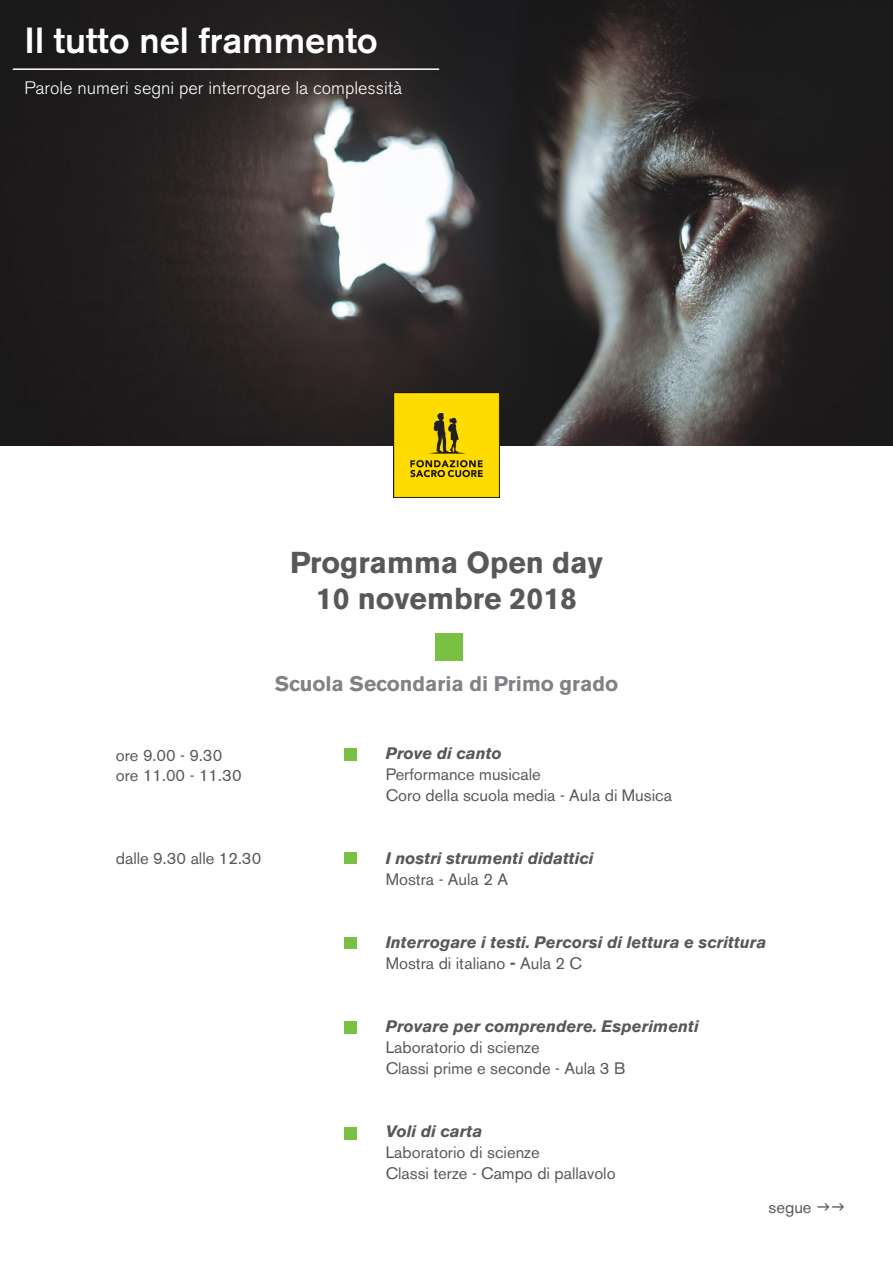
<style>
.page{position:relative;width:893px;height:1263px;background:#fff}
.page>*{position:absolute;margin:0;border:0;box-sizing:border-box;transform-origin:0 0}
.t1{font:500 36px "Akzidenz Grotesk BE";color:#fff}
.t2{font:700 30px "Akzidenz Grotesk BE";color:#57585a}
.t3{font:700 21px "Akzidenz Grotesk BE";color:#808285}
.t4{font:300 18px "Akzidenz Grotesk BE";color:#fff}
.t5{font:16.5px/21px "Akzidenz Grotesk BE";color:#57585a}
.t6{font:italic 700 16.5px/21px "Akzidenz Grotesk BE";color:#57585a}
.s1{font-weight:700;font-style:italic}
.s2{font-weight:400;font-style:normal}
</style>
<div class="page">
<div style="left:435px;top:633px;width:28px;height:28px;background:#79c142"></div>
<div style="left:344px;top:852px;width:12px;height:12px;background:#79c142"></div>
<div style="left:344px;top:937px;width:12px;height:12px;background:#79c142"></div>
<div style="left:344px;top:1021px;width:12px;height:12px;background:#79c142"></div>
<div style="left:344px;top:1127px;width:12px;height:12px;background:#79c142"></div>
<div style="left:344px;top:748px;width:12px;height:12px;background:#79c142"></div>
<img style="left:0;top:0;width:893px;height:445px">
<img style="left:394px;top:393px;width:105px;height:105px">
<hr style="left:13px;top:68px;width:426px;height:2px;background:#fff">
<p class="t1" style="left:25px;top:18px;width:355px">Il tutto nel frammento</p>
<p class="t4" style="left:25px;top:78px;width:379px">Parole numeri segni per interrogare la complessità</p>
<p class="t2" style="left:290px;top:545px;width:314px">Programma Open day</p>
<p class="t2" style="left:316px;top:581px;width:263px">10 novembre 2018</p>
<p class="t3" style="left:275px;top:671px;width:345px">Scuola Secondaria di Primo grado</p>
<p class="t5" style="left:116px;top:745px;width:108px">ore 9.00 - 9.30</p>
<p class="t5" style="left:116px;top:765px;width:127px">ore 11.00 - 11.30</p>
<p class="t5" style="left:116px;top:848px;width:147px">dalle 9.30 alle 12.30</p>
<p class="t5" style="left:386px;top:743px;width:288px"><span class="s1">Prove di canto<br></span>Performance musicale<br>Coro della scuola media - Aula di Musica</p>
<p class="t6" style="left:386px;top:848px;width:209px">I nostri strumenti didattici<br><span class="s2">Mostra - Aula 2 A</span></p>
<p class="t6" style="left:386px;top:932px;width:382px">Interrogare i testi. Percorsi di lettura e scrittura<br><span class="s2">Mostra di italiano</span> - <span class="s2">Aula 2 C</span></p>
<p class="t5" style="left:386px;top:1016px;width:315px"><span class="s1">Provare per comprendere. Esperimenti<br></span>Laboratorio di scienze<br>Classi prime e seconde - Aula 3 B</p>
<p class="t5" style="left:386px;top:1121px;width:231px"><span class="s1">Voli di carta<br></span>Laboratorio di scienze<br>Classi terze - Campo di pallavolo</p>
<p class="t5" style="left:769px;top:1196px;width:44px">segue</p>
</div>
